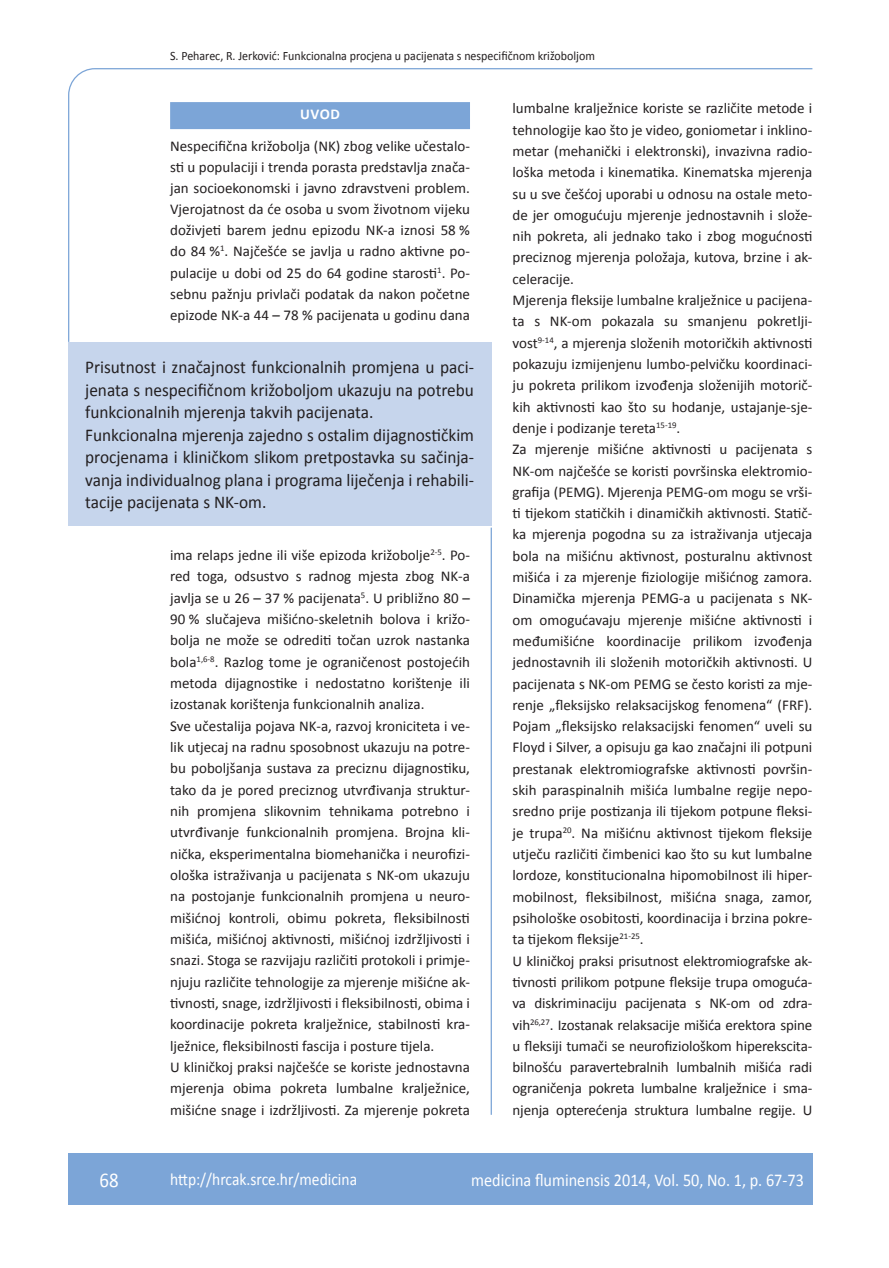
<style>
.page{position:relative;width:889px;height:1268px;background:#fff}
.page>*{position:absolute;margin:0;border:0;box-sizing:border-box;transform-origin:0 0}
.t1{font:21px "Calibri";color:#fff;scale:.9 1}
.t2{font:18px/22.5px "Calibri";color:#231f20;scale:.96 1}
.t3{font:18px "Calibri";color:#fff;scale:.9 1}
.t4{font:17.25px "Calibri";color:#fff;scale:.9 1}
.t5{font:15px/21.3px "Calibri";color:#231f20}
.t6{font:700 15px "Calibri";color:#fff}
.t7{font:12.75px "Calibri";color:#231f20;scale:.94 1}
</style>
<div class="page">
<svg style="left:68px;top:68px;width:745px;height:275px"></svg>
<hr style="left:490px;top:527px;width:2px;height:587px;background:#7ca5d7">
<div style="left:68px;top:1152px;width:744px;height:51px;background:#7ca5d7"></div>
<div style="left:170px;top:102px;width:300px;height:27px;background:#7ca5d7"></div>
<div style="left:68px;top:342px;width:423px;height:184px;background:#c6d5ec"></div>
<p class="t7" style="left:170px;top:47px;width:453px">S. Peharec, R. Jerković: Funkcionalna procjena u pacijenata s nespecifičnom križoboljom</p>
<p class="t6" style="left:300px;top:105px;width:41px">UVOD</p>
<p class="t5" style="left:170px;top:135px;width:301px;text-align:justify">Nespecifična križobolja (NK) zbog velike učestalo&shy;sti u populaciji i trenda porasta predstavlja znača&shy;jan socioekonomski i javno zdravstveni problem.<br>Vjerojatnost da će osoba u svom životnom vijeku doživjeti barem jednu epizodu NK-a iznosi 58 % do 84 %<sup>1</sup>. Najčešće se javlja u radno aktivne po&shy;pulacije u dobi od 25 do 64 godine starosti<sup>1</sup>. Po&shy;sebnu pažnju privlači podatak da nakon početne epizode NK-a 44 – 78 % pacijenata u godinu dana</p>
<p class="t2" style="left:85px;top:355px;width:406px">Prisutnost i značajnost funkcionalnih promjena u paci&shy;jenata s nespecifičnom križoboljom ukazuju na potrebu funkcionalnih mjerenja takvih pacijenata.<br>Funkcionalna mjerenja zajedno s ostalim dijagnostičkim procjenama i kliničkom slikom pretpostavka su sačinja&shy;vanja individualnog plana i programa liječenja i rehabili&shy;tacije pacijenata s NK-om.</p>
<p class="t5" style="left:170px;top:543px;width:301px">ima relaps jedne ili više epizoda križobolje<sup>2-5</sup>. Po&shy;red toga, odsustvo s radnog mjesta zbog NK-a javlja se u 26 – 37 % pacijenata<sup>5</sup>. U približno 80 – 90 % slučajeva mišićno-skeletnih bolova i križo&shy;bolja ne može se odrediti točan uzrok nastanka bola<sup>1,6-8</sup>. Razlog tome je ograničenost postojećih metoda dijagnostike i nedostatno korištenje ili izostanak korištenja funkcionalnih analiza.<br>Sve učestalija pojava NK-a, razvoj kroniciteta i ve&shy;lik utjecaj na radnu sposobnost ukazuju na potre&shy;bu poboljšanja sustava za preciznu dijagnostiku, tako da je pored preciznog utvrđivanja struktur&shy;nih promjena slikovnim tehnikama potrebno i utvrđivanje funkcionalnih promjena. Brojna kli&shy;nička, eksperimentalna biomehanička i neurofizi&shy;ološka istraživanja u pacijenata s NK-om ukazuju na postojanje funkcionalnih promjena u neuro&shy;mišićnoj kontroli, obimu pokreta, fleksibilnosti mišića, mišićnoj aktivnosti, mišićnoj izdržljivosti i snazi. Stoga se razvijaju različiti protokoli i primje&shy;njuju različite tehnologije za mjerenje mišićne ak&shy;tivnosti, snage, izdržljivosti i fleksibilnosti, obima i koordinacije pokreta kralježnice, stabilnosti kra&shy;lježnice, fleksibilnosti fascija i posture tijela.<br>U kliničkoj praksi najčešće se koriste jednostavna mjerenja obima pokreta lumbalne kralježnice, mišićne snage i izdržljivosti. Za mjerenje pokreta</p>
<p class="t5" style="left:512px;top:97px;width:301px">lumbalne kralježnice koriste se različite metode i tehnologije kao što je video, goniometar i inklino&shy;metar (mehanički i elektronski), invazivna radio&shy;loška metoda i kinematika. Kinematska mjerenja su u sve češćoj uporabi u odnosu na ostale meto&shy;de jer omogućuju mjerenje jednostavnih i slože&shy;nih pokreta, ali jednako tako i zbog mogućnosti preciznog mjerenja položaja, kutova, brzine i ak&shy;celeracije.<br>Mjerenja fleksije lumbalne kralježnice u pacijena&shy;ta s NK-om pokazala su smanjenu pokretlji&shy;vost<sup>9-14</sup>, a mjerenja složenih motoričkih aktivnosti pokazuju izmijenjenu lumbo-pelvičku koordinaci&shy;ju pokreta prilikom izvođenja složenijih motorič&shy;kih aktivnosti kao što su hodanje, ustajanje-sje&shy;denje i podizanje tereta<sup>15-19</sup>.<br>Za mjerenje mišićne aktivnosti u pacijenata s NK-om najčešće se koristi površinska elektromio&shy;grafija (PEMG). Mjerenja PEMG-om mogu se vrši&shy;ti tijekom statičkih i dinamičkih aktivnosti. Statič&shy;ka mjerenja pogodna su za istraživanja utjecaja bola na mišićnu aktivnost, posturalnu aktivnost mišića i za mjerenje fiziologije mišićnog zamora.<br>Dinamička mjerenja PEMG-a u pacijenata s NK&shy;om omogućavaju mjerenje mišićne aktivnosti i međumišićne koordinacije prilikom izvođenja jednostavnih ili složenih motoričkih aktivnosti. U pacijenata s NK-om PEMG se često koristi za mje&shy;renje „fleksijsko relaksacijskog fenomena“ (FRF).<br>Pojam „fleksijsko relaksacijski fenomen“ uveli su Floyd i Silver, a opisuju ga kao značajni ili potpuni prestanak elektromiografske aktivnosti površin&shy;skih paraspinalnih mišića lumbalne regije nepo&shy;sredno prije postizanja ili tijekom potpune fleksi&shy;je trupa<sup>20</sup>. Na mišićnu aktivnost tijekom fleksije utječu različiti čimbenici kao što su kut lumbalne lordoze, konstitucionalna hipomobilnost ili hiper&shy;mobilnost, fleksibilnost, mišićna snaga, zamor, psihološke osobitosti, koordinacija i brzina pokre&shy;ta tijekom fleksije<sup>21-25</sup>.<br>U kliničkoj praksi prisutnost elektromiografske ak&shy;tivnosti prilikom potpune fleksije trupa omoguća&shy;va diskriminaciju pacijenata s NK-om od zdra&shy;vih<sup>26,27</sup>. Izostanak relaksacije mišića erektora spine u fleksiji tumači se neurofiziološkom hiperekscita&shy;bilnošću paravertebralnih lumbalnih mišića radi ograničenja pokreta lumbalne kralježnice i sma&shy;njenja opterećenja struktura lumbalne regije. U</p>
<h1 class="t1" style="left:99px;top:1166px;width:23px">68</h1>
<p class="t4" style="left:170px;top:1167px;width:209px">http://hrcak.srce.hr/medicina</p>
<p class="t3" style="left:471px;top:1168px;width:371px">medicina fluminensis 2014, Vol. 50, No. 1, p. 67-73</p>
</div>
